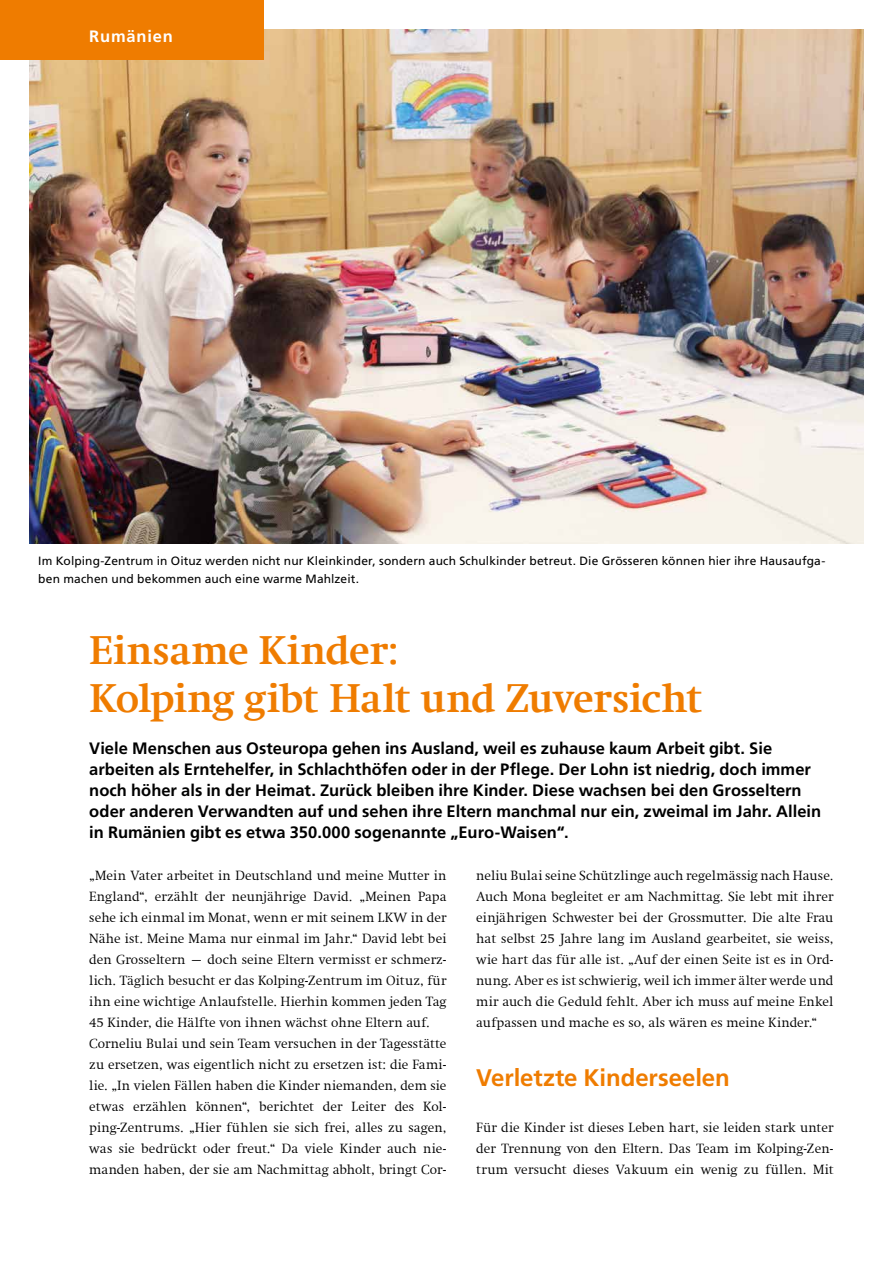
<style>
.page{position:relative;width:893px;height:1263px;background:#fff}
.page>*{position:absolute;margin:0;border:0;box-sizing:border-box;transform-origin:0 0}
.t1{font:700 40.5px/48px "Swift Com";letter-spacing:-.01em;color:#ef7c00}
.t2{font:700 24px "Frutiger LT Std";letter-spacing:-.005em;color:#ef7c00}
.t3{font:700 16.5px/21px "Frutiger LT Std";color:#000}
.t4{font:700 16.5px "Frutiger LT Std";letter-spacing:.05em;color:#fff}
.t5{font:300 13.5px/21px "Swift Com";letter-spacing:.01em;color:#000;text-align:justify}
.t6{font:12px/18px "Frutiger LT Std";letter-spacing:.01em;color:#000}
</style>
<div class="page">
<img style="left:30px;top:30px;width:833px;height:514px">
<div style="left:0;top:0;width:264px;height:60px;background:#ef7c00"></div>
<p class="t4" style="left:89px;top:26px;width:85px">Rumänien</p>
<p class="t6" style="left:38px;top:551px;width:788px">Im Kolping-Zentrum in Oituz werden nicht nur Kleinkinder, sondern auch Schulkinder betreut. Die Grösseren können hier ihre Hausaufga&shy;ben machen und bekommen auch eine warme Mahlzeit.</p>
<h1 class="t1" style="left:89px;top:626px;width:615px">Einsame Kinder:<br>Kolping gibt Halt und Zuversicht</h1>
<p class="t3" style="left:89px;top:737px;width:733px">Viele Menschen aus Osteuropa gehen ins Ausland, weil es zuhause kaum Arbeit gibt. Sie arbeiten als Erntehelfer, in Schlachthöfen oder in der Pflege. Der Lohn ist niedrig, doch immer noch höher als in der Heimat. Zurück bleiben ihre Kinder. Diese wachsen bei den Grosseltern oder anderen Verwandten auf und sehen ihre Eltern manchmal nur ein, zweimal im Jahr. Allein in Rumänien gibt es etwa 350.000 sogenannte „Euro-Waisen“.</p>
<p class="t5" style="left:89px;top:865px;width:359px;text-align:left">„Mein Vater arbeitet in Deutschland und meine Mutter in England“, erzählt der neunjährige David. „Meinen Papa sehe ich einmal im Monat, wenn er mit seinem LKW in der Nähe ist. Meine Mama nur einmal im Jahr.“ David lebt bei den Grosseltern – doch seine Eltern vermisst er schmerz&shy;lich. Täglich besucht er das Kolping-Zentrum im Oituz, für ihn eine wichtige Anlaufstelle. Hierhin kommen jeden Tag 45 Kinder, die Hälfte von ihnen wächst ohne Eltern auf.<br>Corneliu Bulai und sein Team versuchen in der Tagesstätte zu ersetzen, was eigentlich nicht zu ersetzen ist: die Fami&shy;lie. „In vielen Fällen haben die Kinder niemanden, dem sie etwas erzählen können“, berichtet der Leiter des Kol&shy;ping-Zentrums. „Hier fühlen sie sich frei, alles zu sagen, was sie bedrückt oder freut.“ Da viele Kinder auch nie&shy;manden haben, der sie am Nachmittag abholt, bringt Cor-</p>
<p class="t5" style="left:476px;top:865px;width:359px">neliu Bulai seine Schützlinge auch regelmässig nach Hause.<br>Auch Mona begleitet er am Nachmittag. Sie lebt mit ihrer einjährigen Schwester bei der Grossmutter. Die alte Frau hat selbst 25 Jahre lang im Ausland gearbeitet, sie weiss, wie hart das für alle ist. „Auf der einen Seite ist es in Ord&shy;nung. Aber es ist schwierig, weil ich immer älter werde und mir auch die Geduld fehlt. Aber ich muss auf meine Enkel aufpassen und mache es so, als wären es meine Kinder.“</p>
<h2 class="t2" style="left:476px;top:1063px;width:255px">Verletzte Kinderseelen</h2>
<p class="t5" style="left:476px;top:1117px;width:359px">Für die Kinder ist dieses Leben hart, sie leiden stark unter der Trennung von den Eltern. Das Team im Kolping-Zen&shy;trum versucht dieses Vakuum ein wenig zu füllen. Mit</p>
</div>
